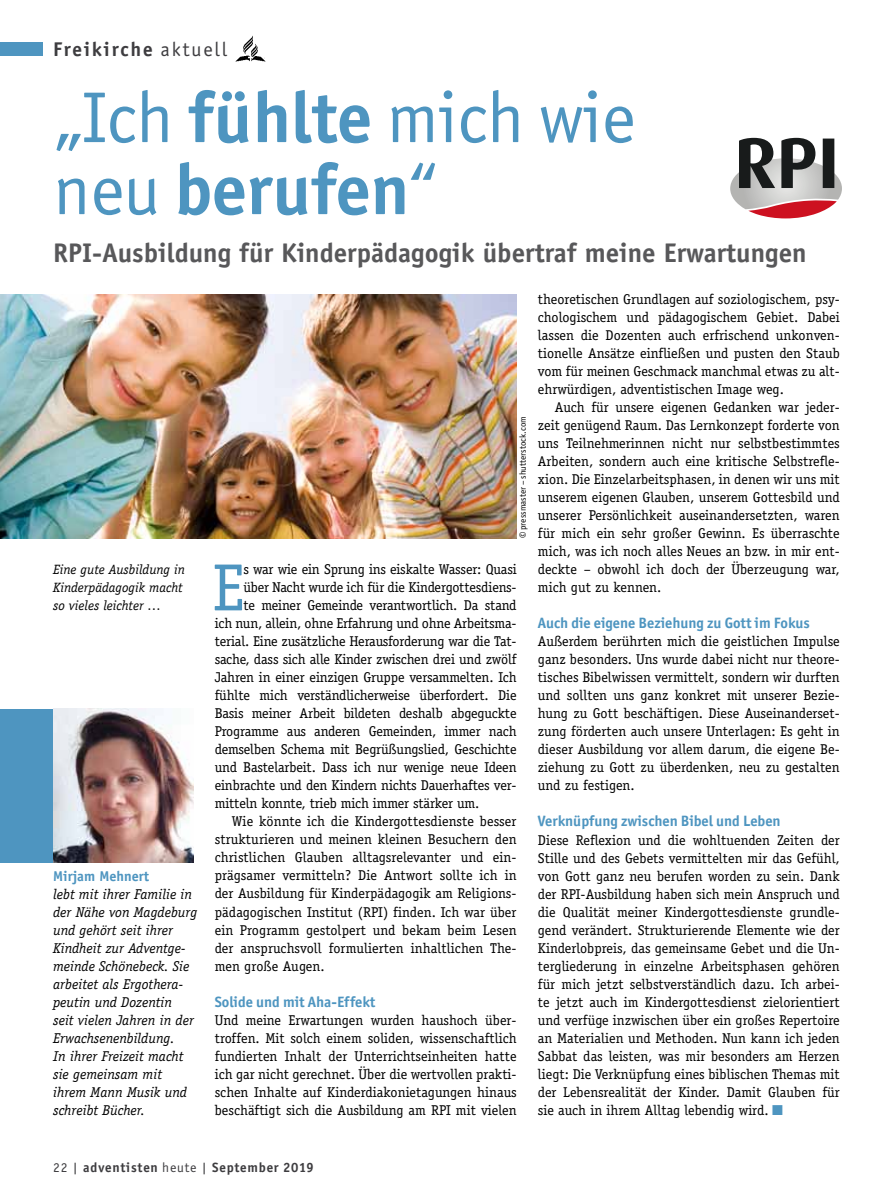
<style>
.page{position:relative;width:893px;height:1204px;background:#fff}
.page>*{position:absolute;margin:0;border:0;box-sizing:border-box;transform-origin:0 0}
.t1{font:72px/72px "Officina San ITC";color:#4e95c0}
.t2{font:66.75px "Officina Serif";color:#4e95c0}
.t3{font:700 27px "Officina Sans";color:#58585a}
.t4{font:700 19.8px "Officina San ITC";letter-spacing:.1em;color:#3e3d40}
.t5{font:700 15px "Officina San ITC";color:#4e95c0}
.t6{font:14.25px/18px "Officina Serif";letter-spacing:-.01em;color:#000;text-align:justify}
.t7{font:italic 14.25px/18px "Officina Serif";color:#000}
.t8{font:700 14.25px "Officina Sans";color:#4e95c0}
.t9{font:italic 13.5px/18px "Officina Serif";color:#000}
.t10{font:700 13.5px "Officina San ITC";letter-spacing:.06em;color:#3e3d40}
.t11{font:9px "Officina San ITC";color:#000}
.s1{font-weight:400}
.s2{font-weight:700}
.s3{color:#4e95c0}
</style>
<div class="page">
<div style="left:0;top:43px;width:43px;height:13px;background:#4e95c0"></div>
<img style="left:235px;top:35px;width:31px;height:27px">
<img style="left:0;top:294px;width:517px;height:244px">
<div style="left:0;top:708px;width:53px;height:154px;background:#4e95c0"></div>
<img style="left:53px;top:708px;width:140px;height:154px">
<svg style="left:730px;top:138px;width:112px;height:80px"></svg>
<h3 class="t4" style="left:53px;top:37px;width:175px">Freikirche <span class="s1">aktuell</span></h3>
<h1 class="t1" style="left:53px;top:81px;width:583px">„Ich <span class="s2">fühlte</span> mich wie neu <span class="s2">berufen</span>“</h1>
<h3 class="t3" style="left:53px;top:236px;width:755px">RPI-Ausbildung für Kinderpädagogik übertraf meine Erwartungen</h3>
<p class="t9" style="left:53px;top:561px;width:133px">Eine gute Ausbildung in<br>Kinderpädagogik macht so vieles leichter …</p>
<p class="t8" style="left:53px;top:866px;width:98px">Mirjam Mehnert</p>
<p class="t7" style="left:53px;top:884px;width:146px">lebt mit ihrer Familie in der Nähe von Magdeburg und gehört seit ihrer<br>Kindheit zur Adventge&shy;meinde Schönebeck. Sie arbeitet als Ergothera&shy;peutin und Dozentin<br>seit vielen Jahren in der<br>Erwachsenenbildung.<br>In ihrer Freizeit macht sie gemeinsam mit ihrem Mann Musik und schreibt Bücher.</p>
<p class="t11" style="left:517px;top:538px;width:123px;rotate:-90deg">© pressmaster – shutterstock.com</p>
<h2 class="t2" style="left:212px;top:548px;width:34px">E</h2>
<p class="t6" style="left:243px;top:560px;width:275px">s war wie ein Sprung ins eiskalte Wasser: Quasi</p>
<p class="t6" style="left:243px;top:578px;width:275px">über Nacht wurde ich für die Kindergottesdiens-</p>
<p class="t6" style="left:243px;top:596px;width:275px">te meiner Gemeinde verantwortlich. Da stand</p>
<p class="t6" style="left:215px;top:614px;width:303px">ich nun, allein, ohne Erfahrung und ohne Arbeitsma-</p>
<p class="t6" style="left:215px;top:632px;width:303px">terial. Eine zusätzliche Herausforderung war die Tat-</p>
<p class="t6" style="left:215px;top:650px;width:303px">sache, dass sich alle Kinder zwischen drei und zwölf</p>
<p class="t6" style="left:215px;top:668px;width:303px">Jahren in einer einzigen Gruppe versammelten. Ich</p>
<p class="t6" style="left:215px;top:686px;width:303px">fühlte mich verständlicherweise überfordert. Die</p>
<p class="t6" style="left:215px;top:704px;width:303px">Basis meiner Arbeit bildeten deshalb abgeguckte</p>
<p class="t6" style="left:215px;top:722px;width:303px">Programme aus anderen Gemeinden, immer nach</p>
<p class="t6" style="left:215px;top:740px;width:303px">demselben Schema mit Begrüßungslied, Geschichte</p>
<p class="t6" style="left:215px;top:758px;width:303px">und Bastelarbeit. Dass ich nur wenige neue Ideen</p>
<p class="t6" style="left:215px;top:776px;width:303px">einbrachte und den Kindern nichts Dauerhaftes ver-</p>
<p class="t6" style="left:215px;top:794px;width:266px">mitteln konnte, trieb mich immer stärker um.</p>
<p class="t6" style="left:232px;top:812px;width:286px">Wie könnte ich die Kindergottesdienste besser</p>
<p class="t6" style="left:215px;top:830px;width:303px">strukturieren und meinen kleinen Besuchern den</p>
<p class="t6" style="left:215px;top:848px;width:303px">christlichen Glauben alltagsrelevanter und ein-</p>
<p class="t6" style="left:215px;top:866px;width:303px">prägsamer vermitteln? Die Antwort sollte ich in</p>
<p class="t6" style="left:215px;top:884px;width:303px">der Ausbildung für Kinderpädagogik am Religions-</p>
<p class="t6" style="left:215px;top:902px;width:303px">pädagogischen Institut (RPI) finden. Ich war über</p>
<p class="t6" style="left:215px;top:920px;width:303px">ein Programm gestolpert und bekam beim Lesen</p>
<p class="t6" style="left:215px;top:938px;width:303px">der anspruchsvoll formulierten inhaltlichen The-</p>
<p class="t6" style="left:215px;top:956px;width:112px">men große Augen.</p>
<p class="t5" style="left:215px;top:992px;width:162px">Solide und mit Aha-Effekt</p>
<p class="t6" style="left:215px;top:1010px;width:303px">Und meine Erwartungen wurden haushoch über&shy;troffen. Mit solch einem soliden, wissenschaftlich fundierten Inhalt der Unterrichtseinheiten hatte ich gar nicht gerechnet. Über die wertvollen prakti&shy;schen Inhalte auf Kinderdiakonietagungen hinaus beschäftigt sich die Ausbildung am RPI mit vielen</p>
<p class="t6" style="left:538px;top:290px;width:303px">theoretischen Grundlagen auf soziologischem, psy&shy;chologischem und pädagogischem Gebiet. Dabei lassen die Dozenten auch erfrischend unkonven&shy;tionelle Ansätze einfließen und pusten den Staub vom für meinen Geschmack manchmal etwas zu alt&shy;ehrwürdigen, adventistischen Image weg.</p>
<p class="t6" style="left:538px;top:398px;width:303px;text-indent:17px">Auch für unsere eigenen Gedanken war jeder&shy;zeit genügend Raum. Das Lernkonzept forderte von uns Teilnehmerinnen nicht nur selbstbestimmtes Arbeiten, sondern auch eine kritische Selbstrefle&shy;xion. Die Einzelarbeitsphasen, in denen wir uns mit unserem eigenen Glauben, unserem Gottesbild und unserer Persönlichkeit auseinandersetzten, waren für mich ein sehr großer Gewinn. Es überraschte mich, was ich noch alles Neues an bzw. in mir ent&shy;deckte – obwohl ich doch der Überzeugung war, mich gut zu kennen.</p>
<p class="t5" style="left:538px;top:614px;width:273px">Auch die eigene Beziehung zu Gott im Fokus</p>
<p class="t6" style="left:538px;top:632px;width:303px">Außerdem berührten mich die geistlichen Impulse ganz besonders. Uns wurde dabei nicht nur theore&shy;tisches Bibelwissen vermittelt, sondern wir durften und sollten uns ganz konkret mit unserer Bezie&shy;hung zu Gott beschäftigen. Diese Auseinanderset&shy;zung förderten auch unsere Unterlagen: Es geht in dieser Ausbildung vor allem darum, die eigene Be&shy;ziehung zu Gott zu überdenken, neu zu gestalten und zu festigen.</p>
<p class="t5" style="left:538px;top:812px;width:244px">Verknüpfung zwischen Bibel und Leben</p>
<p class="t6" style="left:538px;top:830px;width:303px">Diese Reflexion und die wohltuenden Zeiten der Stille und des Gebets vermittelten mir das Gefühl, von Gott ganz neu berufen worden zu sein. Dank der RPI-Ausbildung haben sich mein Anspruch und die Qualität meiner Kindergottesdienste grundle&shy;gend verändert. Strukturierende Elemente wie der Kinderlobpreis, das gemeinsame Gebet und die Un&shy;tergliederung in einzelne Arbeitsphasen gehören für mich jetzt selbstverständlich dazu. Ich arbei&shy;te jetzt auch im Kindergottesdienst zielorientiert und verfüge inzwischen über ein großes Repertoire an Materialien und Methoden. Nun kann ich jeden Sabbat das leisten, was mir besonders am Herzen liegt: Die Verknüpfung eines biblischen Themas mit der Lebensrealität der Kinder. Damit Glauben für sie auch in ihrem Alltag lebendig wird. <span class="s3">■</span></p>
<p class="t10" style="left:53px;top:1158px;width:262px"><span class="s1">22 |</span> adventisten <span class="s1">heute |</span> September 2019</p>
</div>
